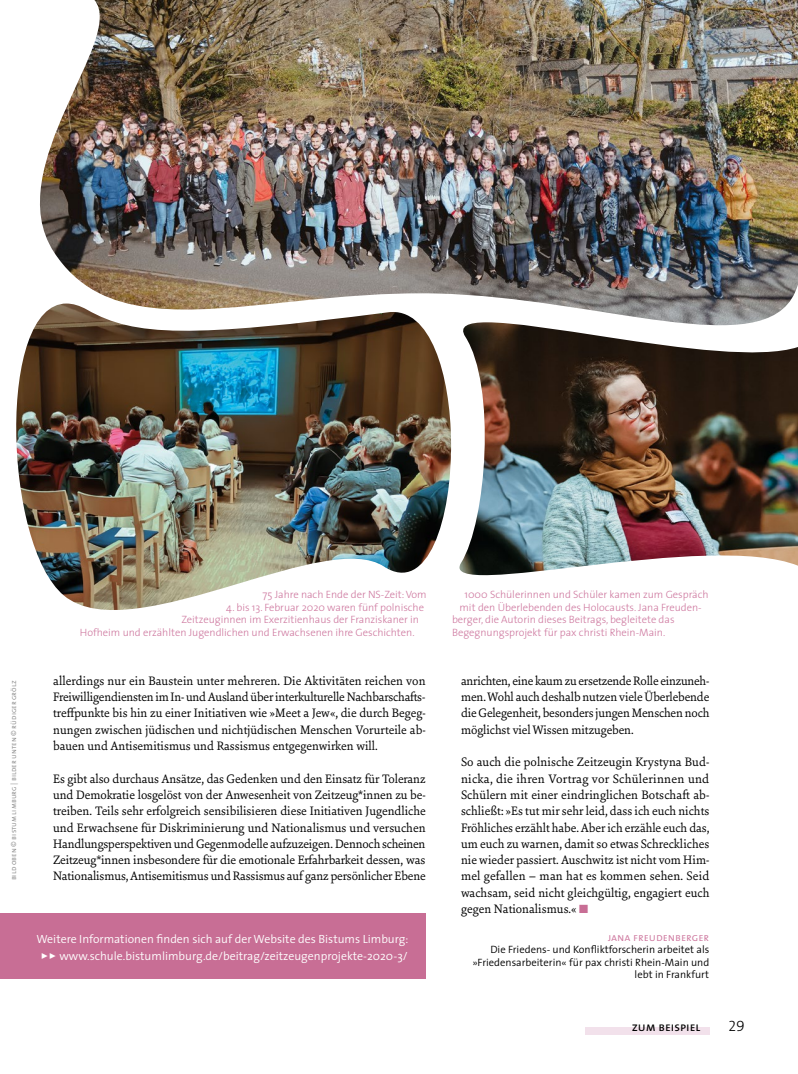
<style>
.page{position:relative;width:798px;height:1074px;background:#fff}
.page>*{position:absolute;margin:0;border:0;box-sizing:border-box;transform-origin:0 0}
.t1{font:15px "The Sans Light Caps";color:#000}
._2013_fliesstext{font:13.12px/16.2px "Sina Nova";letter-spacing:-.01em;color:#000;text-align:justify}
.t2{font:12.5px "The Sans Caps";color:#000}
._2013_nachrichten_te{font:300 11.88px "The Sans";color:#fff}
._2013_Autor_ALLES_KL{font:11.25px "The Sans Semi Light Caps";color:#ce789f}
._2013_franz_BU__ohne{font:300 10.62px "The Sans";color:#ce789f}
._2016_autor_beschrei{font:300 10.62px/12.5px "The Sans";color:#000;text-align:right}
._2013_fotonachweis{font:7.5px "The Sans Semi Light Caps";color:#878787}
.s1{color:#c86e95}
</style>
<div class="page">
<div style="left:585px;top:1028px;width:124px;height:7px;background:#f2e1eb"></div>
<div style="left:0;top:913px;width:425px;height:65px;background:#c86e95"></div>
<img style="left:40px;top:0;width:757px;height:322px">
<img style="left:459px;top:322px;width:338px;height:254px">
<img style="left:16px;top:303px;width:435px;height:307px">
<p class="_2013_fotonachweis" style="left:7px;top:880px;width:201px;rotate:-90deg">bild oben © bistum limburg | bilder unten © rüdiger grölz</p>
<p class="_2013_franz_BU__ohne" style="left:262px;top:586px;width:165px">75 Jahre nach Ende der NS-Zeit: Vom</p>
<p class="_2013_franz_BU__ohne" style="left:226px;top:598px;width:199px">4. bis 13. Februar 2020 waren fünf polnische</p>
<p class="_2013_franz_BU__ohne" style="left:181px;top:611px;width:239px">Zeitzeuginnen im Exerzitienhaus der Franziskaner in</p>
<p class="_2013_franz_BU__ohne" style="left:80px;top:623px;width:336px">Hofheim und erzählten Jugendlichen und Erwachsenen ihre Geschichten.</p>
<p class="_2013_fliesstext" style="left:53px;top:672px;width:374px">allerdings nur ein Baustein unter mehreren. Die Aktivitäten reichen von Freiwilligendiensten im In- und Ausland über interkulturelle Nachbarschafts&shy;treffpunkte bis hin zu einer Initiativen wie »Meet a Jew«, die durch Begeg&shy;nungen zwischen jüdischen und nichtjüdischen Menschen Vorurteile ab&shy;bauen und Antisemitismus und Rassismus entgegenwirken will.</p>
<p class="_2013_fliesstext" style="left:53px;top:770px;width:374px">Es gibt also durchaus Ansätze, das Gedenken und den Einsatz für Toleranz und Demokratie losgelöst von der Anwesenheit von Zeitzeug*innen zu be&shy;treiben. Teils sehr erfolgreich sensibilisieren diese Initiativen Jugendliche und Erwachsene für Diskriminierung und Nationalismus und versuchen Handlungsperspektiven und Gegenmodelle aufzuzeigen. Dennoch scheinen Zeitzeug*innen insbesondere für die emotionale Erfahrbarkeit dessen, was Nationalismus, Antisemitismus und Rassismus auf ganz persönlicher Ebene</p>
<p class="_2013_nachrichten_te" style="left:36px;top:929px;width:373px">Weitere Informationen finden sich auf der Website des Bistums Limburg:</p>
<p class="_2013_nachrichten_te" style="left:41px;top:946px;width:368px">✓✓ www.schule.bistumlimburg.de/beitrag/zeitzeugenprojekte-2020-3/</p>
<p class="_2013_franz_BU__ohne" style="left:464px;top:586px;width:245px">1000 Schülerinnen und Schüler kamen zum Gespräch</p>
<p class="_2013_franz_BU__ohne" style="left:459px;top:598px;width:243px">mit den Überlebenden des Holocausts. Jana Freuden-</p>
<p class="_2013_franz_BU__ohne" style="left:452px;top:611px;width:224px">berger, die Autorin dieses Beitrags, begleitete das</p>
<p class="_2013_franz_BU__ohne" style="left:452px;top:623px;width:214px">Begegnungsprojekt für pax christi Rhein-Main.</p>
<p class="_2013_fliesstext" style="left:461px;top:672px;width:250px">anrichten, eine kaum zu ersetzende Rolle einzuneh&shy;men. Wohl auch deshalb nutzen viele Überlebende die Gelegenheit, besonders jungen Menschen noch möglichst viel Wissen mitzugeben.</p>
<p class="_2013_fliesstext" style="left:461px;top:753px;width:250px">So auch die polnische Zeitzeugin Krystyna Bud&shy;nicka, die ihren Vortrag vor Schülerinnen und Schülern mit einer eindringlichen Botschaft ab&shy;schließt: »Es tut mir sehr leid, dass ich euch nichts Fröhliches erzählt habe. Aber ich erzähle euch das, um euch zu warnen, damit so etwas Schreckliches nie wieder passiert. Auschwitz ist nicht vom Him&shy;mel gefallen – man hat es kommen sehen. Seid wachsam, seid nicht gleichgültig, engagiert euch gegen Nationalismus.« <span class="s1">■</span></p>
<p class="_2013_Autor_ALLES_KL" style="left:607px;top:927px;width:103px">jana freudenberger</p>
<p class="_2016_autor_beschrei" style="left:472px;top:943px;width:238px">Die Friedens- und Konfliktforscherin arbeitet als »Friedensarbeiterin« für pax christi Rhein-Main und lebt in Frankfurt</p>
<p class="t2" style="left:631px;top:1016px;width:70px">zum beispiel</p>
<p class="t1" style="left:728px;top:1013px;width:18px">29</p>
</div>
